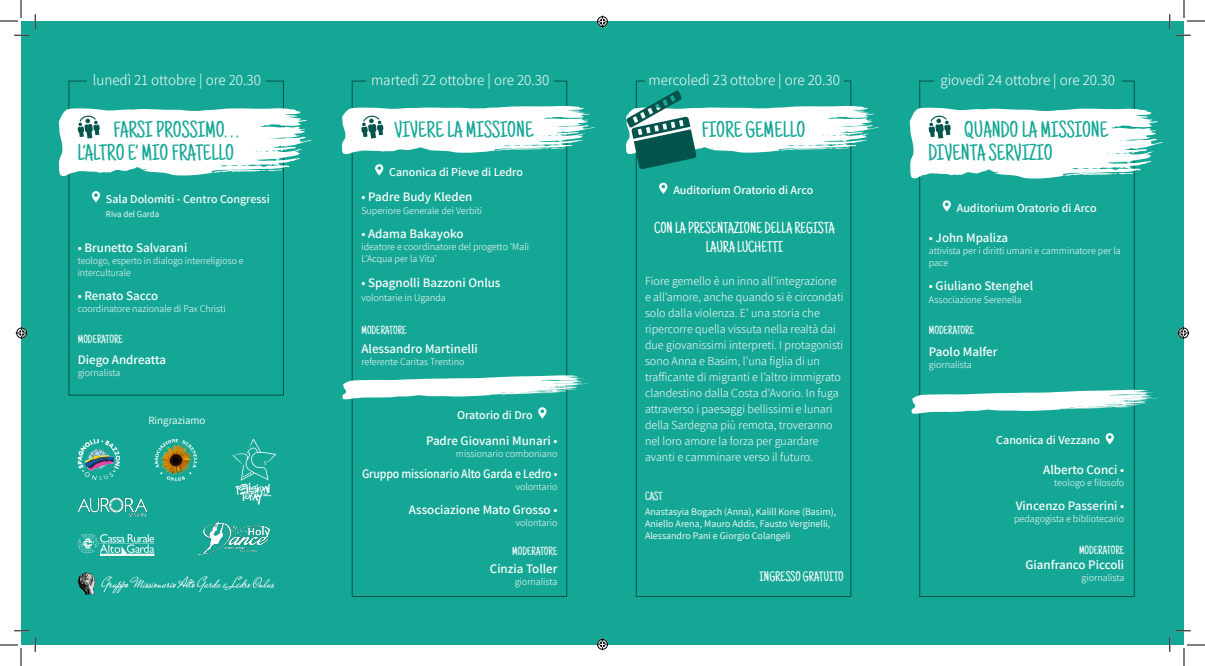
<style>
.page{position:relative;width:1205px;height:666px;background:#fff}
.page>*{position:absolute;margin:0;border:0;box-sizing:border-box;transform-origin:0 0}
.t1{font:23px/23px "Just Another Hand";color:#15a796}
.t2{font:16px/19.2px "Just Another Hand";color:#fff;text-align:center}
.t3{font:300 15px "Assistant";color:#fff}
.t4{font:14px "Just Another Hand";color:#fff}
.t5{font:600 13px "Assistant";color:#fff}
.t6{font:600 13px "Assistant";color:#fff;scale:.91 1}
.t7{font:300 12px/16px "Assistant";color:#fff}
.t8{font:600 12px "Assistant";color:#fff}
.t9{font:12px "Just Another Hand";color:#fff}
.t10{font:11px "Assistant";color:#fff}
.t11{font:300 10px/12px "Assistant";color:#fff}
.t12{font:10px/12px "Assistant";color:#fff}
.t13{font:9px "Assistant";color:#fff}
</style>
<div class="page">
<div style="left:21px;top:21px;width:1162px;height:624px;background:#15a796"></div>
<div style="left:69px;top:81px;width:215px;height:314px;border:1px solid #03544c"></div>
<div style="left:352px;top:81px;width:215px;height:515px;border:1px solid #03544c"></div>
<svg style="left:342px;top:375px;width:246px;height:24px"></svg>
<svg style="left:911px;top:389px;width:246px;height:25px"></svg>
<svg style="left:92px;top:191px;width:8px;height:11px"></svg>
<svg style="left:375px;top:164px;width:8px;height:11px"></svg>
<svg style="left:659px;top:183px;width:8px;height:11px"></svg>
<svg style="left:942px;top:200px;width:8px;height:12px"></svg>
<div style="left:87px;top:69px;width:179px;height:18px;background:#15a796"></div>
<div style="left:366px;top:69px;width:187px;height:18px;background:#15a796"></div>
<svg style="left:626px;top:90px;width:253px;height:79px"></svg>
<svg style="left:342px;top:106px;width:253px;height:49px"></svg>
<svg style="left:538px;top:407px;width:8px;height:11px"></svg>
<svg style="left:1105px;top:433px;width:8px;height:11px"></svg>
<img style="left:78px;top:438px;width:42px;height:43px">
<img style="left:232px;top:438px;width:44px;height:67px">
<img style="left:202px;top:522px;width:67px;height:32px">
<img style="left:78px;top:497px;width:70px;height:21px">
<img style="left:78px;top:533px;width:76px;height:23px">
<svg style="left:59px;top:107px;width:253px;height:70px"></svg>
<svg style="left:909px;top:107px;width:253px;height:72px;background:#d3edea"></svg>
<img style="left:78px;top:572px;width:196px;height:23px">
<img style="left:154px;top:438px;width:43px;height:43px">
<svg style="left:14px;top:35px;width:15px;height:1px"></svg>
<svg style="left:1175px;top:35px;width:15px;height:1px"></svg>
<svg style="left:14px;top:630px;width:15px;height:1px"></svg>
<svg style="left:35px;top:14px;width:1px;height:15px"></svg>
<svg style="left:35px;top:636px;width:1px;height:15px"></svg>
<svg style="left:1169px;top:14px;width:1px;height:15px"></svg>
<svg style="left:0;top:0;width:22px;height:22px"></svg>
<svg style="left:0;top:644px;width:22px;height:22px"></svg>
<svg style="left:1183px;top:0;width:21px;height:22px"></svg>
<svg style="left:1169px;top:630px;width:35px;height:36px"></svg>
<svg style="left:596px;top:16px;width:12px;height:12px"></svg>
<svg style="left:596px;top:638px;width:12px;height:12px"></svg>
<svg style="left:16px;top:327px;width:12px;height:12px"></svg>
<svg style="left:1177px;top:327px;width:12px;height:12px"></svg>
<p class="t3" style="left:93px;top:69px;width:170px">lunedì 21 ottobre | ore 20.30</p>
<p class="t3" style="left:371px;top:69px;width:180px">martedì 22 ottobre | ore 20.30</p>
<p class="t3" style="left:648px;top:69px;width:193px">mercoledì 23 ottobre | ore 20.30</p>
<p class="t3" style="left:940px;top:69px;width:176px">giovedì 24 ottobre | ore 20.30</p>
<p class="t1" style="left:113px;top:119px;width:127px">FARSI PROSSIMO. . .</p>
<p class="t1" style="left:77px;top:142px;width:158px">L’ALTRO E’ MIO FRATELLO</p>
<p class="t1" style="left:394px;top:119px;width:140px">VIVERE LA MISSIONE</p>
<p class="t1" style="left:701px;top:119px;width:105px">FIORE GEMELLO</p>
<p class="t1" style="left:928px;top:119px;width:181px;text-indent:36px">QUANDO LA MISSIONE<br>DIVENTA SERVIZIO</p>
<p class="t8" style="left:106px;top:191px;width:165px">Sala Dolomiti - Centro Congressi</p>
<p class="t13" style="left:106px;top:207px;width:55px">Riva del Garda</p>
<p class="t5" style="left:78px;top:238px;width:111px">• Brunetto Salvarani</p>
<p class="t11" style="left:78px;top:254px;width:167px">teologo, esperto in dialogo interreligioso e interculturale</p>
<p class="t5" style="left:78px;top:286px;width:82px">• Renato Sacco</p>
<p class="t11" style="left:78px;top:302px;width:149px">coordinatore nazionale di Pax Christi</p>
<p class="t9" style="left:78px;top:332px;width:47px">MODERATORE</p>
<p class="t5" style="left:78px;top:351px;width:90px">Diego Andreatta</p>
<p class="t11" style="left:78px;top:366px;width:44px">giornalista</p>
<p class="t10" style="left:148px;top:412px;width:59px">Ringraziamo</p>
<p class="t8" style="left:389px;top:164px;width:135px">Canonica di Pieve di Ledro</p>
<p class="t5" style="left:361px;top:188px;width:112px">• Padre Budy Kleden</p>
<p class="t11" style="left:361px;top:204px;width:122px">Superiore Generale dei Verbiti</p>
<p class="t5" style="left:361px;top:225px;width:104px">• Adama Bakayoko</p>
<p class="t11" style="left:361px;top:241px;width:169px">ideatore e coordinatore del progetto ‘Mali</p>
<p class="t11" style="left:361px;top:253px;width:77px">L’Acqua per la Vita’</p>
<p class="t5" style="left:361px;top:273px;width:141px">• Spagnolli Bazzoni Onlus</p>
<p class="t11" style="left:361px;top:291px;width:86px">volontarie in Uganda</p>
<p class="t9" style="left:361px;top:323px;width:47px">MODERATORE</p>
<p class="t5" style="left:361px;top:339px;width:118px">Alessandro Martinelli</p>
<p class="t11" style="left:361px;top:355px;width:104px">referente Caritas Trentino</p>
<p class="t8" style="left:457px;top:407px;width:77px">Oratorio di Dro</p>
<p class="t5" style="left:426px;top:431px;width:133px">Padre Giovanni Munari •</p>
<p class="t11" style="left:456px;top:447px;width:103px">missionario comboniano</p>
<p class="t6" style="left:362px;top:465px;width:216px">Gruppo missionario Alto Garda e Ledro •</p>
<p class="t11" style="left:515px;top:480px;width:43px">volontario</p>
<p class="t5" style="left:408px;top:501px;width:150px">Associazione Mato Grosso •</p>
<p class="t11" style="left:515px;top:516px;width:43px">volontario</p>
<p class="t9" style="left:512px;top:544px;width:47px">MODERATORE</p>
<p class="t5" style="left:490px;top:560px;width:69px">Cinzia Toller</p>
<p class="t11" style="left:514px;top:575px;width:44px">giornalista</p>
<p class="t8" style="left:673px;top:182px;width:141px">Auditorium Oratorio di Arco</p>
<p class="t2" style="left:654px;top:219px;width:182px">CON LA PRESENTAZIONE DELLA REGISTA<br>LAURA LUCHETTI</p>
<p class="t7" style="left:645px;top:272px;width:200px">Fiore gemello è un inno all’integrazione e all’amore, anche quando si è circondati solo dalla violenza. E’ una storia che ripercorre quella vissuta nella realtà dai due giovanissimi interpreti. I protagonisti sono Anna e Basim, l’una figlia di un trafficante di migranti e l’altro immigrato clandestino dalla Costa d’Avorio. In fuga attraverso i paesaggi bellissimi e lunari della Sardegna più remota, troveranno nel loro amore la forza per guardare avanti e camminare verso il futuro.</p>
<p class="t9" style="left:645px;top:489px;width:19px">CAST</p>
<p class="t12" style="left:645px;top:505px;width:192px">Anastasyia Bogach (Anna), Kalill Kone (Basim),<br>Aniello Arena, Mauro Addis, Fausto Verginelli,<br>Alessandro Pani e Giorgio Colangeli</p>
<p class="t4" style="left:759px;top:568px;width:86px">INGRESSO GRATUITO</p>
<p class="t8" style="left:956px;top:200px;width:141px">Auditorium Oratorio di Arco</p>
<p class="t5" style="left:928px;top:228px;width:81px">• John Mpaliza</p>
<p class="t11" style="left:928px;top:244px;width:193px">attivista per i diritti umani e camminatore per la pace</p>
<p class="t5" style="left:928px;top:276px;width:106px">• Giuliano Stenghel</p>
<p class="t11" style="left:928px;top:293px;width:94px">Associazione Serenella</p>
<p class="t9" style="left:928px;top:323px;width:47px">MODERATORE</p>
<p class="t5" style="left:928px;top:342px;width:70px">Paolo Malfer</p>
<p class="t11" style="left:928px;top:358px;width:44px">giornalista</p>
<p class="t8" style="left:996px;top:432px;width:105px">Canonica di Vezzano</p>
<p class="t5" style="left:1043px;top:460px;width:82px">Alberto Conci •</p>
<p class="t11" style="left:1053px;top:476px;width:72px">teologo e filosofo</p>
<p class="t5" style="left:1015px;top:497px;width:110px">Vincenzo Passerini •</p>
<p class="t11" style="left:1013px;top:512px;width:112px">pedagogista e bibliotecario</p>
<p class="t9" style="left:1078px;top:542px;width:47px">MODERATORE</p>
<p class="t5" style="left:1025px;top:556px;width:100px">Gianfranco Piccoli</p>
<p class="t11" style="left:1081px;top:571px;width:44px">giornalista</p>
</div>
